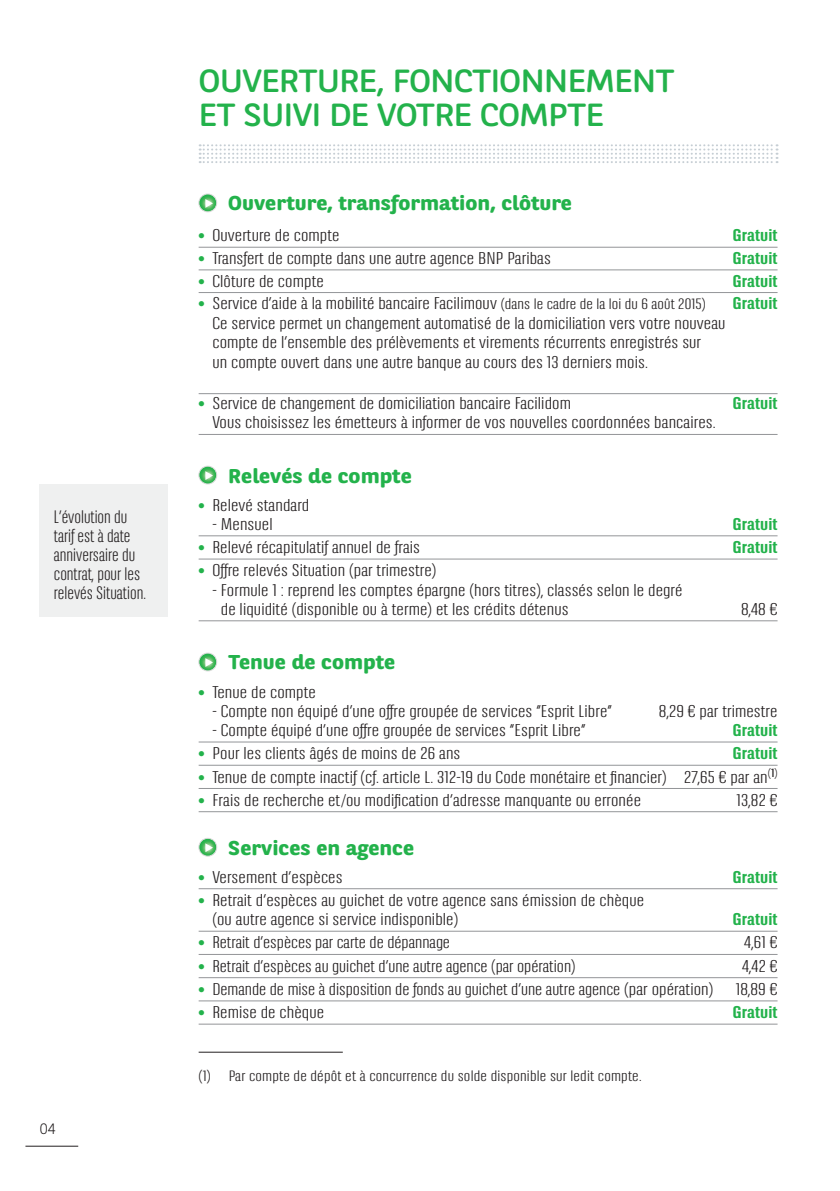
<style>
.page{position:relative;width:840px;height:1191px;background:#fff}
.page>*{position:absolute;margin:0;border:0;box-sizing:border-box;transform-origin:0 0}
._01_TITTES_CHAPITRES{font:32px/34.2px "BNPP Rounded";letter-spacing:-.03em;color:#23b24b;scale:1.11 1}
._02_SOUS-TITRES_VERT{font:700 20px "BNPP Rounded";color:#23b24b;scale:1.11 1}
._01_TITTES_CHAPITRES-2{font:700 20px "BNPP Rounded";color:#23b24b;scale:1.11 1}
._05_EXERGUE-LIGHT{font:300 18px/19px "BNPP Sans Condensed";color:#231f20;scale:1.1 1}
._03_TEXTES_FILETS{font:300 17px/20px "BNPP Sans Condensed";letter-spacing:.005em;color:#231f20;scale:1.3 1}
._03_TEXTES_FILETS-2{font:300 17px "BNPP Sans Condensed";letter-spacing:.005em;color:#231f20;scale:1.25 1}
._03_TEXTES_FILETS-3{font:700 17px "BNPP Sans Condensed";letter-spacing:.005em;color:#23b24b;scale:1.3 1}
.t1{font:300 15px "BNPP Sans Condensed";letter-spacing:.01em;color:#231f20;scale:1.3 1}
.t2{font:300 15px "BNPP Sans";color:#231f20}
.s1{font-family:"BNPP Sans";font-weight:800;font-size:16px;color:#23b24b}
.s2{font-size:15px}
</style>
<div class="page">
<hr style="left:198px;top:247px;width:579px;height:1px;background:#939598">
<hr style="left:198px;top:269px;width:579px;height:1px;background:#939598">
<hr style="left:198px;top:292px;width:579px;height:1px;background:#939598">
<hr style="left:198px;top:393px;width:579px;height:1px;background:#939598">
<hr style="left:198px;top:434px;width:579px;height:1px;background:#939598">
<hr style="left:198px;top:535px;width:579px;height:1px;background:#939598">
<hr style="left:198px;top:559px;width:579px;height:1px;background:#939598">
<hr style="left:198px;top:620px;width:579px;height:1px;background:#939598">
<hr style="left:198px;top:741px;width:579px;height:1px;background:#939598">
<hr style="left:198px;top:765px;width:579px;height:1px;background:#939598">
<hr style="left:198px;top:788px;width:579px;height:1px;background:#939598">
<hr style="left:198px;top:811px;width:579px;height:1px;background:#939598">
<hr style="left:198px;top:888px;width:579px;height:1px;background:#939598">
<hr style="left:198px;top:931px;width:579px;height:1px;background:#939598">
<hr style="left:198px;top:954px;width:579px;height:1px;background:#939598">
<hr style="left:198px;top:977px;width:579px;height:1px;background:#939598">
<hr style="left:198px;top:1000px;width:579px;height:1px;background:#939598">
<hr style="left:198px;top:1023px;width:579px;height:1px;background:#939598">
<svg style="left:199px;top:144px;width:578px;height:19px"></svg>
<svg style="left:199px;top:194px;width:17px;height:18px"></svg>
<div style="left:198px;top:194px;width:19px;height:18px;border:1px solid #dbdada;border-radius:50%"></div>
<svg style="left:205px;top:199px;width:8px;height:9px"></svg>
<svg style="left:199px;top:466px;width:17px;height:18px"></svg>
<div style="left:198px;top:466px;width:19px;height:18px;border:1px solid #dbdada;border-radius:50%"></div>
<svg style="left:205px;top:471px;width:8px;height:9px"></svg>
<svg style="left:199px;top:653px;width:17px;height:18px"></svg>
<div style="left:198px;top:653px;width:19px;height:18px;border:1px solid #dbdada;border-radius:50%"></div>
<svg style="left:205px;top:658px;width:8px;height:9px"></svg>
<svg style="left:199px;top:838px;width:17px;height:18px"></svg>
<div style="left:198px;top:838px;width:19px;height:18px;border:1px solid #dbdada;border-radius:50%"></div>
<svg style="left:205px;top:843px;width:8px;height:9px"></svg>
<hr style="left:198px;top:1051px;width:144px;height:1px;background:#231f20">
<div style="left:40px;top:484px;width:128px;height:132px;background:#eff0f0"></div>
<hr style="left:25px;top:1145px;width:53px;height:1px;background:#231f20">
<p class="_05_EXERGUE-LIGHT" style="left:54px;top:508px;width:85px">L’évolution du tarif est à date anniversaire du contrat, pour les relevés Situation.</p>
<p class="t2" style="left:40px;top:1118px;width:17px">04</p>
<p class="_01_TITTES_CHAPITRES" style="left:198px;top:64px;width:430px">OUVERTURE, FONCTIONNEMENT<br>ET SUIVI DE VOTRE COMPTE</p>
<p class="_01_TITTES_CHAPITRES-2" style="left:228px;top:192px;width:311px">Ouverture, transformation, clôture</p>
<p class="_03_TEXTES_FILETS" style="left:198px;top:226px;width:110px"><span class="s1">•</span> Ouverture de compte</p>
<p class="_03_TEXTES_FILETS-3" style="left:732px;top:226px;width:36px">Gratuit</p>
<p class="_03_TEXTES_FILETS" style="left:198px;top:248px;width:272px"><span class="s1">•</span> Transfert de compte dans une autre agence BNP Paribas</p>
<p class="_03_TEXTES_FILETS-3" style="left:732px;top:249px;width:36px">Gratuit</p>
<p class="_03_TEXTES_FILETS" style="left:198px;top:271px;width:98px"><span class="s1">•</span> Clôture de compte</p>
<p class="_03_TEXTES_FILETS-3" style="left:732px;top:271px;width:36px">Gratuit</p>
<p class="_03_TEXTES_FILETS" style="left:198px;top:294px;width:391px"><span class="s1">•</span> Service d’aide à la mobilité bancaire Facilimouv <span class="s2">(dans le cadre de la loi du 6 août 2015)</span></p>
<p class="_03_TEXTES_FILETS-3" style="left:732px;top:294px;width:36px">Gratuit</p>
<p class="_03_TEXTES_FILETS" style="left:212px;top:313px;width:396px">Ce service permet un changement automatisé de la domiciliation vers votre nouveau compte de l’ensemble des prélèvements et virements récurrents enregistrés sur<br>un compte ouvert dans une autre banque au cours des 13 derniers mois.</p>
<p class="_03_TEXTES_FILETS" style="left:198px;top:394px;width:288px"><span class="s1">•</span> Service de changement de domiciliation bancaire Facilidom</p>
<p class="_03_TEXTES_FILETS-3" style="left:732px;top:394px;width:36px">Gratuit</p>
<p class="_03_TEXTES_FILETS" style="left:212px;top:413px;width:388px">Vous choisissez les émetteurs à informer de vos nouvelles coordonnées bancaires.</p>
<p class="_02_SOUS-TITRES_VERT" style="left:228px;top:464px;width:167px">Relevés de compte</p>
<p class="_03_TEXTES_FILETS" style="left:198px;top:495px;width:87px"><span class="s1">•</span> Relevé standard</p>
<p class="_03_TEXTES_FILETS" style="left:212px;top:514px;width:48px">- Mensuel</p>
<p class="_03_TEXTES_FILETS-3" style="left:732px;top:515px;width:36px">Gratuit</p>
<p class="_03_TEXTES_FILETS" style="left:198px;top:537px;width:172px"><span class="s1">•</span> Relevé récapitulatif annuel de frais</p>
<p class="_03_TEXTES_FILETS-3" style="left:732px;top:538px;width:36px">Gratuit</p>
<p class="_03_TEXTES_FILETS" style="left:198px;top:561px;width:184px"><span class="s1">•</span> Offre relevés Situation (par trimestre)</p>
<p class="_03_TEXTES_FILETS" style="left:221px;top:580px;width:356px;line-height:19.2px;text-indent:-8px">- Formule 1 : reprend les comptes épargne (hors titres), classés selon le degré de liquidité (disponible ou à terme) et les crédits détenus</p>
<p class="_03_TEXTES_FILETS" style="left:740px;top:599px;width:30px">8,48 €</p>
<p class="_02_SOUS-TITRES_VERT" style="left:228px;top:651px;width:152px">Tenue de compte</p>
<p class="_03_TEXTES_FILETS" style="left:198px;top:682px;width:92px"><span class="s1">•</span> Tenue de compte</p>
<p class="_03_TEXTES_FILETS" style="left:212px;top:701px;width:309px">- Compte non équipé d’une offre groupée de services “Esprit Libre”</p>
<p class="_03_TEXTES_FILETS" style="left:658px;top:701px;width:93px">8,29 € par trimestre</p>
<p class="_03_TEXTES_FILETS" style="left:212px;top:720px;width:288px">- Compte équipé d’une offre groupée de services “Esprit Libre”</p>
<p class="_03_TEXTES_FILETS-3" style="left:732px;top:721px;width:36px">Gratuit</p>
<p class="_03_TEXTES_FILETS" style="left:198px;top:744px;width:203px"><span class="s1">•</span> Pour les clients âgés de moins de 26 ans</p>
<p class="_03_TEXTES_FILETS-3" style="left:732px;top:744px;width:36px">Gratuit</p>
<p class="_03_TEXTES_FILETS" style="left:198px;top:767px;width:446px"><span class="s1">•</span> Tenue de compte inactif (cf. article L. 312-19 du Code monétaire et financier) 27,65 € par an<sup>(</sup><sup>1</sup><sup>)</sup></p>
<p class="_03_TEXTES_FILETS" style="left:198px;top:790px;width:341px"><span class="s1">•</span> Frais de recherche et/ou modification d’adresse manquante ou erronée</p>
<p class="_03_TEXTES_FILETS" style="left:736px;top:790px;width:33px">13,82 €</p>
<p class="_02_SOUS-TITRES_VERT" style="left:228px;top:836px;width:169px">Services en agence</p>
<p class="_03_TEXTES_FILETS" style="left:198px;top:867px;width:112px"><span class="s1">•</span> Versement d’espèces</p>
<p class="_03_TEXTES_FILETS-3" style="left:732px;top:867px;width:36px">Gratuit</p>
<p class="_03_TEXTES_FILETS" style="left:212px;top:891px;width:333px;line-height:19.2px;text-indent:-14px"><span class="s1">•</span> Retrait d’espèces au guichet de votre agence sans émission de chèque (ou autre agence si service indisponible)</p>
<p class="_03_TEXTES_FILETS-3" style="left:732px;top:910px;width:36px">Gratuit</p>
<p class="_03_TEXTES_FILETS-2" style="left:198px;top:933px;width:202px"><span class="s1">•</span> Retrait d’espèces par carte de dépannage</p>
<p class="_03_TEXTES_FILETS" style="left:743px;top:933px;width:27px">4,61 €</p>
<p class="_03_TEXTES_FILETS-2" style="left:198px;top:956px;width:303px"><span class="s1">•</span> Retrait d’espèces au guichet d’une autre agence (par opération)</p>
<p class="_03_TEXTES_FILETS" style="left:741px;top:956px;width:29px">4,42 €</p>
<p class="_03_TEXTES_FILETS-2" style="left:198px;top:980px;width:413px"><span class="s1">•</span> Demande de mise à disposition de fonds au guichet d’une autre agence (par opération)</p>
<p class="_03_TEXTES_FILETS" style="left:735px;top:979px;width:34px">18,89 €</p>
<p class="_03_TEXTES_FILETS" style="left:198px;top:1002px;width:98px"><span class="s1">•</span> Remise de chèque</p>
<p class="_03_TEXTES_FILETS-3" style="left:732px;top:1003px;width:36px">Gratuit</p>
<p class="t1" style="left:198px;top:1067px;width:342px">(1) Par compte de dépôt et à concurrence du solde disponible sur ledit compte.</p>
</div>
